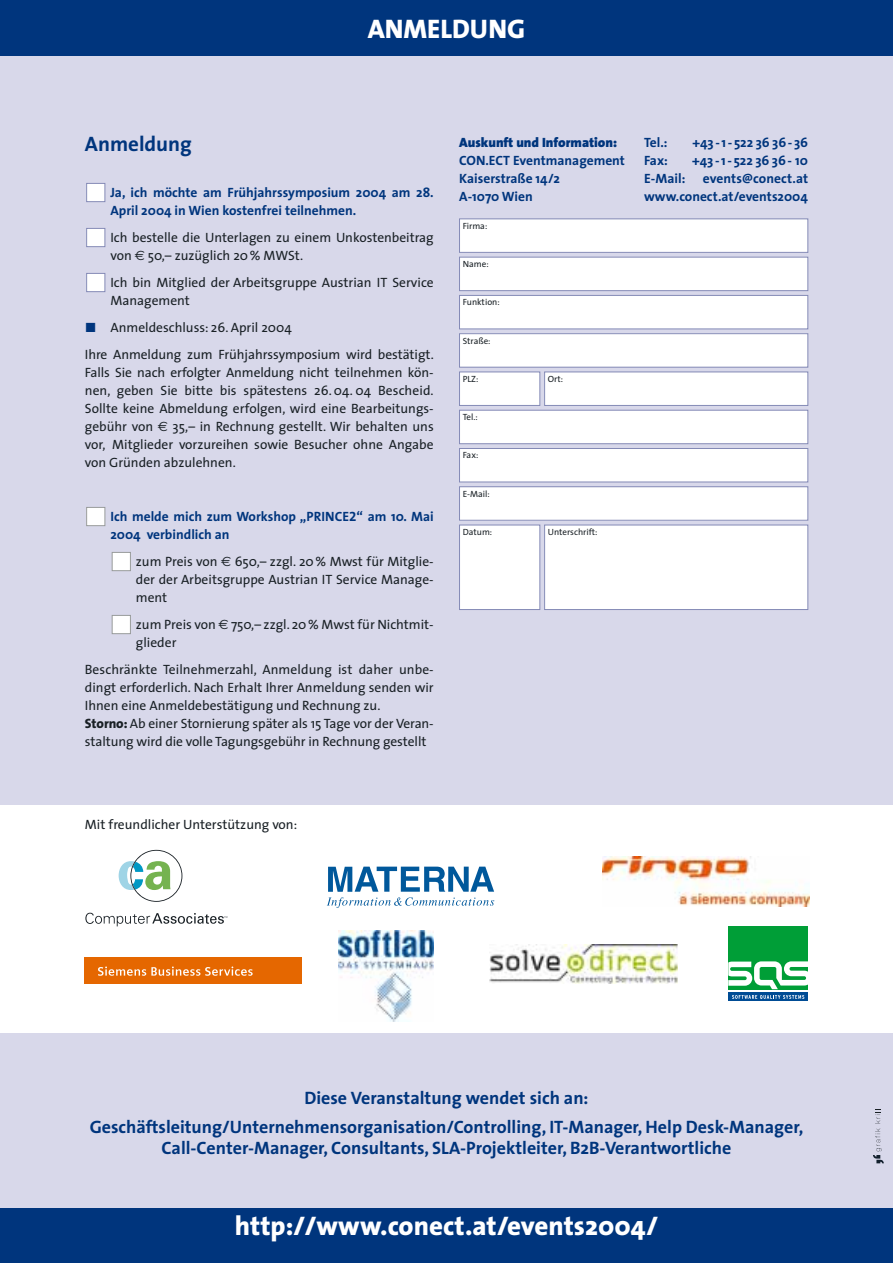
<style>
.page{position:relative;width:893px;height:1263px;background:#fff}
.page>*{position:absolute;margin:0;border:0;box-sizing:border-box;transform-origin:0 0}
.t1{font:800 27px "The Sans";color:#fff}
.t2{font:700 21px "The Sans";color:#00357d}
.t3{font:700 18px/29.5px "The Sans";color:#00357d;text-align:center}
.t4{font:13.5px/18px "The Sans";color:#192025}
.t5{font:700 13.5px/18px "The Sans";color:#00357d}
.t6{font:900 13.5px "The Sans";color:#00357d}
.t7{font:9px "The Sans";color:#192025}
.s1{font-family:"Euro Sans"}
.s2{font-family:"The Sans Expert";color:#00357d}
.s3{font-family:"The Sans Bold Expert";font-weight:400}
.s4{font-weight:800}
</style>
<div class="page">
<div style="left:0;top:1px;width:892px;height:1262px;background:#d8d8ea"></div>
<div style="left:0;top:1px;width:892px;height:55px;background:#00357d"></div>
<div style="left:0;top:1208px;width:892px;height:55px;background:#00357d"></div>
<svg style="left:873px;top:1109px;width:10px;height:54px"></svg>
<div style="left:112px;top:615px;width:18px;height:19px;background:#fff"></div>
<div style="left:112px;top:615px;width:19px;height:19px;border:1px solid #989b9b"></div>
<div style="left:112px;top:552px;width:18px;height:19px;background:#fff"></div>
<div style="left:112px;top:552px;width:19px;height:19px;border:1px solid #989b9b"></div>
<div style="left:87px;top:507px;width:18px;height:19px;background:#fff"></div>
<div style="left:86px;top:507px;width:19px;height:19px;border:1px solid #989b9b"></div>
<div style="left:87px;top:273px;width:18px;height:19px;background:#fff"></div>
<div style="left:86px;top:273px;width:19px;height:19px;border:1px solid #848ab6"></div>
<div style="left:87px;top:228px;width:18px;height:19px;background:#fff"></div>
<div style="left:86px;top:228px;width:19px;height:19px;border:1px solid #848ab6"></div>
<div style="left:87px;top:183px;width:18px;height:19px;background:#fff"></div>
<div style="left:86px;top:183px;width:19px;height:19px;border:1px solid #848ab6"></div>
<div style="left:459px;top:219px;width:348px;height:33px;background:#fff"></div>
<div style="left:459px;top:219px;width:349px;height:34px;border:1px solid #848ab6"></div>
<div style="left:459px;top:257px;width:348px;height:34px;background:#fff"></div>
<div style="left:459px;top:257px;width:349px;height:34px;border:1px solid #848ab6"></div>
<div style="left:459px;top:295px;width:348px;height:34px;background:#fff"></div>
<div style="left:459px;top:295px;width:349px;height:34px;border:1px solid #848ab6"></div>
<div style="left:459px;top:334px;width:348px;height:33px;background:#fff"></div>
<div style="left:459px;top:333px;width:349px;height:34px;border:1px solid #848ab6"></div>
<div style="left:459px;top:372px;width:81px;height:33px;background:#fff"></div>
<div style="left:459px;top:372px;width:81px;height:34px;border:1px solid #848ab6"></div>
<div style="left:544px;top:372px;width:263px;height:33px;background:#fff"></div>
<div style="left:544px;top:372px;width:264px;height:34px;border:1px solid #848ab6"></div>
<div style="left:459px;top:410px;width:348px;height:34px;background:#fff"></div>
<div style="left:459px;top:410px;width:349px;height:34px;border:1px solid #848ab6"></div>
<div style="left:459px;top:487px;width:348px;height:33px;background:#fff"></div>
<div style="left:459px;top:486px;width:349px;height:35px;border:1px solid #848ab6"></div>
<div style="left:459px;top:448px;width:348px;height:34px;background:#fff"></div>
<div style="left:459px;top:448px;width:349px;height:34px;border:1px solid #848ab6"></div>
<div style="left:459px;top:525px;width:81px;height:85px;background:#fff"></div>
<div style="left:459px;top:525px;width:81px;height:85px;border:1px solid #848ab6"></div>
<div style="left:544px;top:525px;width:263px;height:85px;background:#fff"></div>
<div style="left:544px;top:525px;width:264px;height:85px;border:1px solid #848ab6"></div>
<div style="left:0;top:806px;width:892px;height:227px;background:#fff"></div>
<svg style="left:119px;top:850px;width:63px;height:52px"></svg>
<svg style="left:85px;top:913px;width:142px;height:13px"></svg>
<svg style="left:327px;top:867px;width:167px;height:41px"></svg>
<img style="left:602px;top:856px;width:207px;height:51px">
<img style="left:339px;top:931px;width:94px;height:90px">
<img style="left:489px;top:944px;width:188px;height:39px">
<div style="left:728px;top:926px;width:80px;height:63px;background:#009e37"></div>
<div style="left:728px;top:993px;width:80px;height:8px;background:#004c95"></div>
<svg style="left:732px;top:995px;width:72px;height:4px"></svg>
<svg style="left:728px;top:961px;width:80px;height:28px"></svg>
<img style="left:85px;top:958px;width:216px;height:26px">
<img style="left:98px;top:966px;width:82px;height:10px">
<h1 class="t1" style="left:368px;top:19px;width:159px">ANMELDUNG</h1>
<h2 class="t2" style="left:85px;top:136px;width:109px">Anmeldung</h2>
<p class="t5" style="left:110px;top:185px;width:325px">Ja, ich möchte am Frühjahrssymposium 2004 am 28.<br>April 2004 in Wien kostenfrei teilnehmen.</p>
<p class="t4" style="left:110px;top:230px;width:325px">Ich bestelle die Unterlagen zu einem Unkostenbeitrag von <span class="s1">€</span> 50,– zuzüglich 20 % MWSt.</p>
<p class="t4" style="left:110px;top:275px;width:325px">Ich bin Mitglied der Arbeitsgruppe Austrian IT Service<br>Management</p>
<p class="t4" style="left:85px;top:316px;width:350px;line-height:27px"><span class="s2">ó</span> Anmeldeschluss: 26. April 2004<br>Ihre Anmeldung zum Frühjahrssymposium wird bestätigt.</p>
<p class="t4" style="left:85px;top:365px;width:350px;text-align:justify">Falls Sie nach erfolgter Anmeldung nicht teilnehmen kön&shy;nen, geben Sie bitte bis spätestens 26. 04. 04 Bescheid.<br>Sollte keine Abmeldung erfolgen, wird eine Bearbeitungs&shy;gebühr von <span class="s1">€</span> 35,– in Rechnung gestellt. Wir behalten uns vor, Mitglieder vorzureihen sowie Besucher ohne Angabe von Gründen abzulehnen.</p>
<p class="t5" style="left:110px;top:509px;width:325px">Ich melde mich zum Workshop „PRINCE<span class="s3">2</span>“ am 10. Mai<br>2004 verbindlich an</p>
<p class="t4" style="left:136px;top:554px;width:299px;text-align:justify">zum Preis von <span class="s1">€</span> 650,– zzgl. 20 % Mwst für Mitglie&shy;der der Arbeitsgruppe Austrian IT Service Manage&shy;ment</p>
<p class="t4" style="left:136px;top:617px;width:299px">zum Preis von <span class="s1">€</span> 750,– zzgl. 20 % Mwst für Nichtmit&shy;glieder</p>
<p class="t4" style="left:85px;top:662px;width:350px">Beschränkte Teilnehmerzahl, Anmeldung ist daher unbe&shy;dingt erforderlich. Nach Erhalt Ihrer Anmeldung senden wir Ihnen eine Anmeldebestätigung und Rechnung zu.<br><span class="s4">Storno:</span> Ab einer Stornierung später als 15 Tage vor der Veran&shy;staltung wird die volle Tagungsgebühr in Rechnung gestellt</p>
<p class="t6" style="left:459px;top:137px;width:159px">Auskunft und Information:</p>
<p class="t5" style="left:459px;top:153px;width:167px">CON.ECT Eventmanagement<br>Kaiserstraße 14/2<br>A-1070 Wien</p>
<p class="t7" style="left:463px;top:222px;width:26px">Firma:</p>
<p class="t7" style="left:463px;top:261px;width:27px">Name:</p>
<p class="t7" style="left:463px;top:299px;width:38px">Funktion:</p>
<p class="t7" style="left:463px;top:337px;width:29px">Straße:</p>
<p class="t7" style="left:463px;top:376px;width:17px">PLZ:</p>
<p class="t7" style="left:548px;top:376px;width:17px">Ort:</p>
<p class="t7" style="left:463px;top:414px;width:17px">Tel.:</p>
<p class="t7" style="left:463px;top:452px;width:17px">Fax:</p>
<p class="t7" style="left:463px;top:490px;width:29px">E-Mail:</p>
<p class="t7" style="left:463px;top:529px;width:31px">Datum:</p>
<p class="t7" style="left:548px;top:529px;width:51px">Unterschrift:</p>
<p class="t5" style="left:644px;top:135px;width:25px">Tel.:</p>
<p class="t5" style="left:692px;top:135px;width:117px">+43-1-5223636-36</p>
<p class="t5" style="left:644px;top:153px;width:25px">Fax:</p>
<p class="t5" style="left:692px;top:153px;width:117px">+43-1-5223636- 10</p>
<p class="t5" style="left:644px;top:171px;width:43px">E-Mail:</p>
<p class="t5" style="left:644px;top:171px;width:165px;text-align:right">events@conect.at www.conect.at/events2004</p>
<p class="t4" style="left:85px;top:817px;width:214px">Mit freundlicher Unterstützung von:</p>
<h3 class="t3" style="left:90px;top:1085px;width:715px">Diese Veranstaltung wendet sich an:<br>Geschäftsleitung/Unternehmensorganisation/Controlling, IT-Manager, Help Desk-Manager,</h3>
<h3 class="t3" style="left:162px;top:1135px;width:571px">Call-Center-Manager, Consultants, SLA-Projektleiter, B2B-Verantwortliche</h3>
<h1 class="t1" style="left:235px;top:1216px;width:424px">http://www.conect.at/events2004/</h1>
</div>
